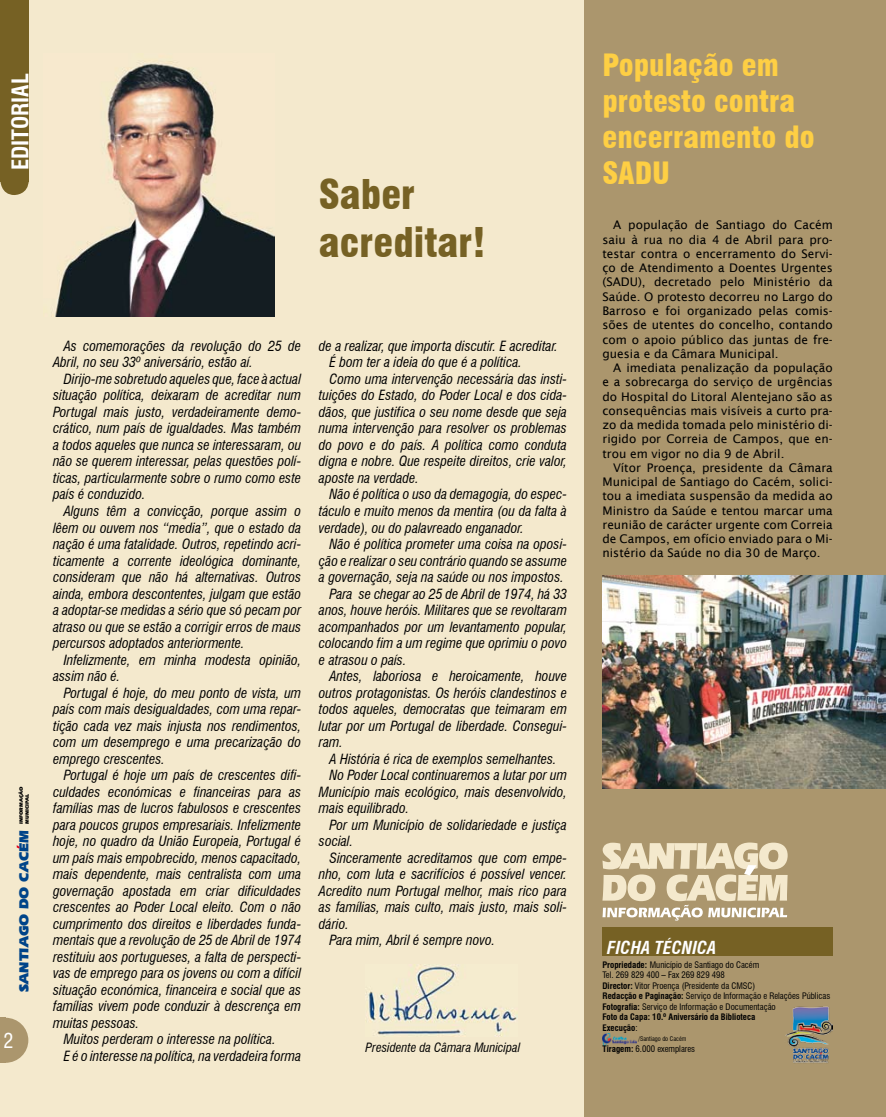
<style>
.page{position:relative;width:886px;height:1117px;background:#fff}
.page>*{position:absolute;margin:0;border:0;box-sizing:border-box;transform-origin:0 0}
.t1{font:900 condensed 40px/48px "Swiss 721 BT";color:#766124}
.t2{font:900 condensed 30px/36px "Swiss 721 BT";color:#fecf44}
.t3{font:700 condensed 22.5px "Swiss 721 BT";color:#fff}
.t4{font:italic 700 condensed 17.5px "Swiss 721 BT";color:#fff}
.t5{font:italic condensed 13.75px/16.5px "Swiss 721 BT";color:#000;text-align:justify}
.t6{font:900 13.75px "Eras IT Cby BT";color:#004489}
.t7{font:italic condensed 12.5px "Swiss 721 BT";color:#000}
.t8{font:11.88px/14.2px "Lucida Sans";color:#000;text-align:justify}
.t9{font:condensed 8.75px/10.5px "Swiss 721 BT";color:#000}
.t10{font:condensed 6.25px "Swiss 721 BT";color:#000}
.t11{font:900 5px/6px "Eras IT Cby BT";color:#000}
.s1{font-weight:700}
</style>
<div class="page">
<div style="left:0;top:0;width:595px;height:1116px;background:#f4e9cd"></div>
<div style="left:585px;top:0;width:301px;height:1116px;background:#ab966d"></div>
<div style="left:0;top:0;width:29px;height:195px;background:#766124"></div>
<img style="left:785px;top:1006px;width:47px;height:57px">
<svg style="left:602px;top:842px;width:186px;height:78px"></svg>
<div style="left:602px;top:927px;width:231px;height:28px;background:#766124"></div>
<img style="left:602px;top:1033px;width:34px;height:12px">
<img style="left:365px;top:964px;width:152px;height:71px">
<img style="left:55px;top:61px;width:220px;height:255px">
<img style="left:602px;top:575px;width:284px;height:213px">
<svg style="left:0;top:1017px;width:28px;height:45px"></svg>
<h3 class="t3" style="left:7px;top:170px;width:98px;rotate:-90deg">EDITORIAL</h3>
<p class="t11" style="left:18px;top:823px;width:39px;rotate:-90deg">INFORMAÇÃO<br>MUNICIPAL</p>
<p class="t6" style="left:15px;top:991px;width:163px;rotate:-90deg">SANTIAGO DO CACEM</p>
<p class="t5" style="left:53px;top:337px;width:250px;text-indent:11px">As comemorações da revolução do 25 de<br>Abril, no seu 33º aniversário, estão aí.</p>
<p class="t5" style="left:53px;top:370px;width:250px;text-indent:11px">Dirijo-me sobretudo aqueles que, face à actual situação política, deixaram de acreditar num Portugal mais justo, verdadeiramente demo&shy;crático, num país de igualdades. Mas também a todos aqueles que nunca se interessaram, ou não se querem interessar, pelas questões polí&shy;ticas, particularmente sobre o rumo como este país é conduzido.</p>
<p class="t5" style="left:53px;top:502px;width:250px;text-indent:11px">Alguns têm a convicção, porque assim o lêem ou ouvem nos “media”, que o estado da nação é uma fatalidade. Outros, repetindo acri&shy;ticamente a corrente ideológica dominante, consideram que não há alternativas. Outros ainda, embora descontentes, julgam que estão a adoptar-se medidas a sério que só pecam por atraso ou que se estão a corrigir erros de maus percursos adoptados anteriormente.</p>
<p class="t5" style="left:53px;top:651px;width:250px;text-indent:11px">Infelizmente, em minha modesta opinião, assim não é.</p>
<p class="t5" style="left:53px;top:684px;width:250px;text-indent:11px">Portugal é hoje, do meu ponto de vista, um país com mais desigualdades, com uma repar&shy;tição cada vez mais injusta nos rendimentos, com um desemprego e uma precarização do emprego crescentes.</p>
<p class="t5" style="left:64px;top:766px;width:239px">Portugal é hoje um país de crescentes difi-</p>
<p class="t5" style="left:53px;top:783px;width:250px">culdades económicas e financeiras para as</p>
<p class="t5" style="left:53px;top:799px;width:250px">famílias mas de lucros fabulosos e crescentes</p>
<p class="t5" style="left:53px;top:816px;width:250px">para poucos grupos empresariais. Infelizmente</p>
<p class="t5" style="left:53px;top:832px;width:250px">hoje, no quadro da União Europeia, Portugal é</p>
<p class="t5" style="left:53px;top:849px;width:250px">um país mais empobrecido, menos capacitado,</p>
<p class="t5" style="left:53px;top:865px;width:250px">mais dependente, mais centralista com uma</p>
<p class="t5" style="left:53px;top:882px;width:250px">governação apostada em criar dificuldades</p>
<p class="t5" style="left:53px;top:898px;width:250px">crescentes ao Poder Local eleito. Com o não</p>
<p class="t5" style="left:53px;top:915px;width:250px">cumprimento dos direitos e liberdades funda-</p>
<p class="t5" style="left:53px;top:931px;width:250px">mentais que a revolução de 25 de Abril de 1974</p>
<p class="t5" style="left:53px;top:948px;width:250px">restituiu aos portugueses, a falta de perspecti-</p>
<p class="t5" style="left:53px;top:964px;width:250px">vas de emprego para os jovens ou com a difícil</p>
<p class="t5" style="left:53px;top:981px;width:250px">situação económica, financeira e social que as</p>
<p class="t5" style="left:53px;top:997px;width:250px">famílias vivem pode conduzir à descrença em</p>
<p class="t5" style="left:53px;top:1014px;width:88px">muitas pessoas.</p>
<p class="t5" style="left:64px;top:1030px;width:213px">Muitos perderam o interesse na política.</p>
<p class="t5" style="left:64px;top:1047px;width:239px">E é o interesse na política, na verdadeira forma</p>
<h2 class="t2" style="left:602px;top:47px;width:214px">População em protesto contra encerramento do<br>SADU</h2>
<p class="t8" style="left:602px;top:218px;width:232px;text-indent:11px">A população de Santiago do Cacém saiu à rua no dia 4 de Abril para pro&shy;testar contra o encerramento do Servi&shy;ço de Atendimento a Doentes Urgentes (SADU), decretado pelo Ministério da Saúde. O protesto decorreu no Largo do Barroso e foi organizado pelas comis&shy;sões de utentes do concelho, contando com o apoio público das juntas de fre&shy;guesia e da Câmara Municipal.</p>
<p class="t8" style="left:602px;top:360px;width:232px;text-indent:11px">A imediata penalização da população e a sobrecarga do serviço de urgências do Hospital do Litoral Alentejano são as consequências mais visíveis a curto pra&shy;zo da medida tomada pelo ministério di&shy;rigido por Correia de Campos, que en&shy;trou em vigor no dia 9 de Abril.</p>
<p class="t8" style="left:602px;top:460px;width:232px;text-indent:11px">Vítor Proença, presidente da Câmara Municipal de Santiago do Cacém, solici&shy;tou a imediata suspensão da medida ao Ministro da Saúde e tentou marcar uma reunião de carácter urgente com Correia de Campos, em ofício enviado para o Mi&shy;nistério da Saúde no dia 30 de Março.</p>
<h1 class="t1" style="left:319px;top:171px;width:168px">Saber acreditar!</h1>
<p class="t5" style="left:319px;top:337px;width:240px">de a realizar, que importa discutir. E acreditar.</p>
<p class="t5" style="left:330px;top:354px;width:194px">É bom ter a ideia do que é a política.</p>
<p class="t5" style="left:330px;top:370px;width:239px">Como uma intervenção necessária das insti-</p>
<p class="t5" style="left:319px;top:387px;width:250px">tuições do Estado, do Poder Local e dos cida-</p>
<p class="t5" style="left:319px;top:403px;width:250px">dãos, que justifica o seu nome desde que seja</p>
<p class="t5" style="left:319px;top:420px;width:250px">numa intervenção para resolver os problemas</p>
<p class="t5" style="left:319px;top:436px;width:250px">do povo e do país. A política como conduta</p>
<p class="t5" style="left:319px;top:453px;width:250px">digna e nobre. Que respeite direitos, crie valor,</p>
<p class="t5" style="left:319px;top:469px;width:101px">aposte na verdade.</p>
<p class="t5" style="left:330px;top:486px;width:239px">Não é política o uso da demagogia, do espec-</p>
<p class="t5" style="left:319px;top:502px;width:250px">táculo e muito menos da mentira (ou da falta à</p>
<p class="t5" style="left:319px;top:519px;width:206px">verdade), ou do palavreado enganador.</p>
<p class="t5" style="left:330px;top:535px;width:239px">Não é política prometer uma coisa na oposi-</p>
<p class="t5" style="left:319px;top:552px;width:250px">ção e realizar o seu contrário quando se assume</p>
<p class="t5" style="left:319px;top:568px;width:246px">a governação, seja na saúde ou nos impostos.</p>
<p class="t5" style="left:330px;top:585px;width:239px">Para se chegar ao 25 de Abril de 1974, há 33</p>
<p class="t5" style="left:319px;top:601px;width:250px">anos, houve heróis. Militares que se revoltaram</p>
<p class="t5" style="left:319px;top:618px;width:250px">acompanhados por um levantamento popular,</p>
<p class="t5" style="left:319px;top:634px;width:250px">colocando fim a um regime que oprimiu o povo</p>
<p class="t5" style="left:319px;top:651px;width:89px">e atrasou o país.</p>
<p class="t5" style="left:330px;top:667px;width:239px">Antes, laboriosa e heroicamente, houve</p>
<p class="t5" style="left:319px;top:684px;width:250px">outros protagonistas. Os heróis clandestinos e</p>
<p class="t5" style="left:319px;top:700px;width:250px">todos aqueles, democratas que teimaram em</p>
<p class="t5" style="left:319px;top:717px;width:250px">lutar por um Portugal de liberdade. Consegui-</p>
<p class="t5" style="left:319px;top:733px;width:25px">ram.</p>
<p class="t5" style="left:330px;top:750px;width:229px">A História é rica de exemplos semelhantes.</p>
<p class="t5" style="left:330px;top:766px;width:239px">No Poder Local continuaremos a lutar por um</p>
<p class="t5" style="left:319px;top:783px;width:250px">Município mais ecológico, mais desenvolvido,</p>
<p class="t5" style="left:319px;top:799px;width:92px">mais equilibrado.</p>
<p class="t5" style="left:330px;top:816px;width:239px">Por um Município de solidariedade e justiça</p>
<p class="t5" style="left:319px;top:832px;width:36px">social.</p>
<p class="t5" style="left:330px;top:849px;width:239px">Sinceramente acreditamos que com empe-</p>
<p class="t5" style="left:319px;top:865px;width:250px">nho, com luta e sacrifícios é possível vencer.</p>
<p class="t5" style="left:319px;top:882px;width:250px">Acredito num Portugal melhor, mais rico para</p>
<p class="t5" style="left:319px;top:898px;width:250px">as famílias, mais culto, mais justo, mais soli-</p>
<p class="t5" style="left:319px;top:915px;width:31px">dário.</p>
<p class="t5" style="left:330px;top:931px;width:167px">Para mim, Abril é sempre novo.</p>
<p class="t4" style="left:607px;top:936px;width:111px">FICHA TÉCNICA</p>
<p class="t9" style="left:602px;top:959px;width:229px"><span class="s1">Propriedade:</span> Município de Santiago do Cacém<br>Tel. 269 829 400 – Fax 269 829 498<br><span class="s1">Director:</span> Vitor Proença (Presidente da CMSC)<br><span class="s1">Redacção e Paginação:</span> Serviço de Informação e Relações Públicas <span class="s1">Fotografia:</span> Serviço de Informação e Documentação<br><span class="s1">Foto da Capa: 10.º Aniversário da Biblioteca<br>Execução</span>:</p>
<p class="t10" style="left:638px;top:1035px;width:50px">/Santiago do Cacém</p>
<p class="t7" style="left:366px;top:1039px;width:156px">Presidente da Câmara Municipal</p>
<p class="t9" style="left:602px;top:1043px;width:94px"><span class="s1">Tiragem:</span> 6.000 exemplares</p>
</div>
